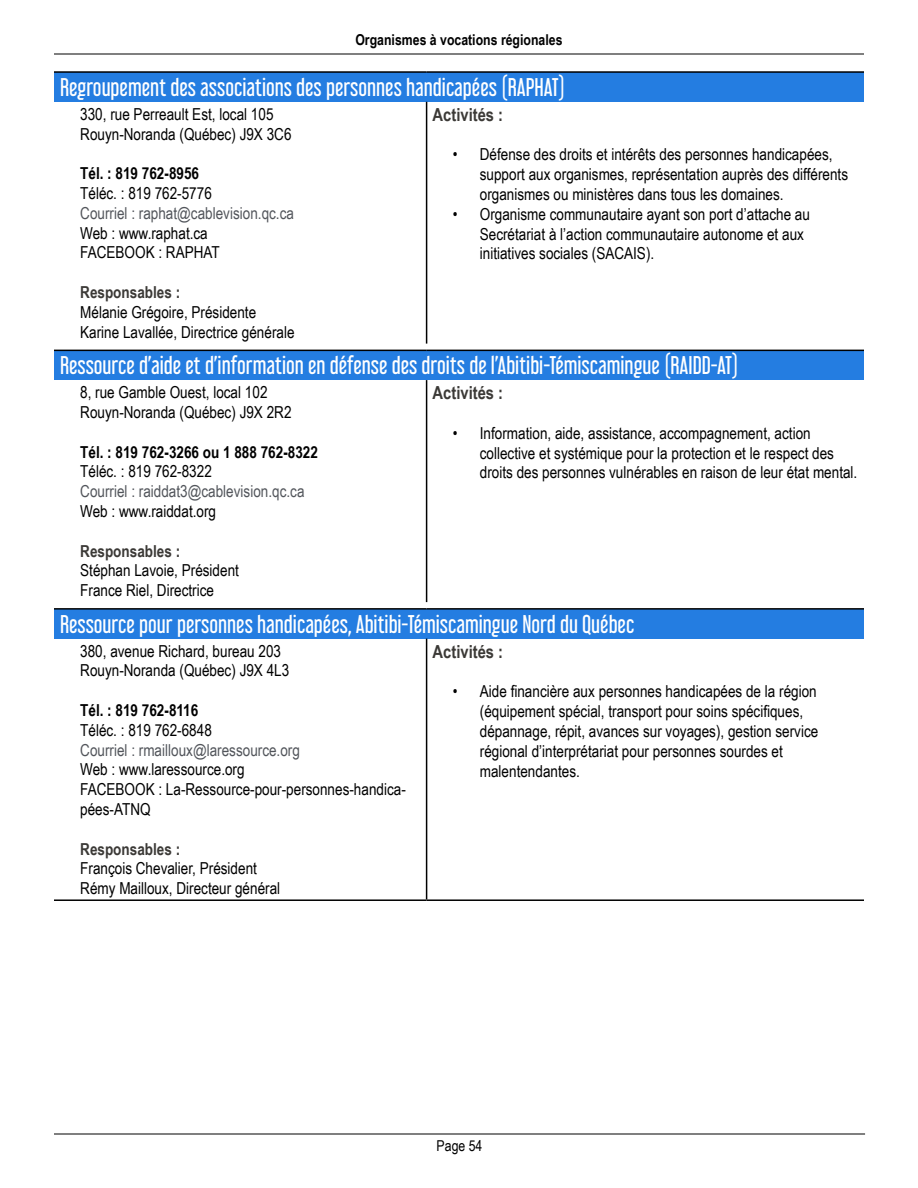
<style>
.page{position:relative;width:918px;height:1188px;background:#fff}
.page>*{position:absolute;margin:0;border:0;box-sizing:border-box;transform-origin:0 0}
.t1{font:22.5px "Libel Suit Rg";color:#fff}
.t2{font:700 18px "Arial Narrow";color:#3b3936}
.t3{font:16.5px/19.8px "Arial Narrow";color:#000}
.t4{font:16.5px "Arial Narrow";color:#52555b}
.t5{font:700 16.5px "Arial Narrow";color:#000}
.t6{font:700 16.5px "Arial Narrow";color:#3b3936}
.t7{font:700 15px "Arial Narrow";color:#000}
.t8{font:15px "Arial Narrow";color:#000}
</style>
<div class="page">
<hr style="left:54px;top:1134px;width:811px;height:1px;background:#000">
<hr style="left:54px;top:54px;width:810px;height:1px;background:#000">
<div style="left:54px;top:72px;width:810px;height:30px;background:#247de1"></div>
<hr style="left:54px;top:71px;width:373px;height:2px;background:#000">
<hr style="left:427px;top:71px;width:437px;height:2px;background:#000">
<hr style="left:426px;top:102px;width:1px;height:242px;background:#000">
<div style="left:54px;top:350px;width:810px;height:30px;background:#247de1"></div>
<hr style="left:54px;top:350px;width:373px;height:1px;background:#000">
<hr style="left:427px;top:350px;width:437px;height:1px;background:#000">
<hr style="left:426px;top:380px;width:1px;height:222px;background:#000">
<div style="left:54px;top:609px;width:810px;height:30px;background:#247de1"></div>
<hr style="left:54px;top:608px;width:373px;height:2px;background:#000">
<hr style="left:427px;top:608px;width:437px;height:2px;background:#000">
<hr style="left:426px;top:639px;width:1px;height:260px;background:#000">
<hr style="left:54px;top:899px;width:373px;height:2px;background:#000">
<hr style="left:427px;top:899px;width:437px;height:2px;background:#000">
<p class="t7" style="left:355px;top:29px;width:209px">Organismes à vocations régionales</p>
<h1 class="t1" style="left:60px;top:69px;width:507px">Regroupement des associations des personnes handicapées (RAPHAT)</h1>
<p class="t3" style="left:80px;top:103px;width:213px">330, rue Perreault Est, local 105<br>Rouyn-Noranda (Québec) J9X 3C6</p>
<p class="t5" style="left:80px;top:161px;width:120px">Tél. : 819 762-8956</p>
<p class="t3" style="left:80px;top:183px;width:133px">Téléc. : 819 762-5776</p>
<p class="t4" style="left:80px;top:201px;width:215px">Courriel : raphat@cablevision.qc.ca</p>
<p class="t3" style="left:80px;top:222px;width:141px">Web : www.raphat.ca<br>FACEBOOK : RAPHAT</p>
<p class="t6" style="left:80px;top:280px;width:102px">Responsables :</p>
<p class="t3" style="left:80px;top:301px;width:216px">Mélanie Grégoire, Présidente<br>Karine Lavallée, Directrice générale</p>
<p class="t2" style="left:433px;top:101px;width:72px">Activités :</p>
<p class="t3" style="left:480px;top:144px;width:370px;text-indent:-27px">• Défense des droits et intérêts des personnes handicapées, support aux organismes, représentation auprès des différents organismes ou ministères dans tous les domaines.</p>
<p class="t3" style="left:480px;top:204px;width:332px;text-indent:-27px">• Organisme communautaire ayant son port d’attache au<br>Secrétariat à l’action communautaire autonome et aux initiatives sociales (SACAIS).</p>
<h1 class="t1" style="left:60px;top:347px;width:680px">Ressource d’aide et d’information en défense des droits de l’Abitibi-Témiscamingue (RAIDD-AT)</h1>
<p class="t3" style="left:80px;top:382px;width:213px">8, rue Gamble Ouest, local 102<br>Rouyn-Noranda (Québec) J9X 2R2</p>
<p class="t5" style="left:80px;top:439px;width:239px">Tél. : 819 762-3266 ou 1 888 762-8322</p>
<p class="t3" style="left:80px;top:461px;width:133px">Téléc. : 819 762-8322</p>
<p class="t4" style="left:80px;top:479px;width:226px">Courriel : raiddat3@cablevision.qc.ca</p>
<p class="t3" style="left:80px;top:501px;width:137px">Web : www.raiddat.org</p>
<p class="t6" style="left:80px;top:538px;width:102px">Responsables :</p>
<p class="t3" style="left:80px;top:560px;width:160px">Stéphan Lavoie, Président<br>France Riel, Directrice</p>
<p class="t2" style="left:433px;top:379px;width:72px">Activités :</p>
<p class="t3" style="left:480px;top:422px;width:379px;text-indent:-27px">• Information, aide, assistance, accompagnement, action collective et systémique pour la protection et le respect des droits des personnes vulnérables en raison de leur état mental.</p>
<h1 class="t1" style="left:60px;top:605px;width:576px">Ressource pour personnes handicapées, Abitibi-Témiscamingue Nord du Québec</h1>
<p class="t3" style="left:80px;top:640px;width:211px">380, avenue Richard, bureau 203<br>Rouyn-Noranda (Québec) J9X 4L3</p>
<p class="t5" style="left:80px;top:698px;width:120px">Tél. : 819 762-8116</p>
<p class="t3" style="left:80px;top:719px;width:133px">Téléc. : 819 762-6848</p>
<p class="t4" style="left:80px;top:738px;width:221px">Courriel : rmailloux@laressource.org</p>
<p class="t3" style="left:80px;top:759px;width:327px">Web : www.laressource.org<br>FACEBOOK : La-Ressource-pour-personnes-handica&shy;pées-ATNQ</p>
<p class="t6" style="left:80px;top:836px;width:102px">Responsables :</p>
<p class="t3" style="left:80px;top:858px;width:201px">François Chevalier, Président<br>Rémy Mailloux, Directeur général</p>
<p class="t2" style="left:433px;top:638px;width:72px">Activités :</p>
<p class="t3" style="left:480px;top:681px;width:340px;text-indent:-27px">• Aide financière aux personnes handicapées de la région (équipement spécial, transport pour soins spécifiques, dépannage, répit, avances sur voyages), gestion service régional d’interprétariat pour personnes sourdes et malentendantes.</p>
<p class="t8" style="left:437px;top:1135px;width:47px">Page 54</p>
</div>
